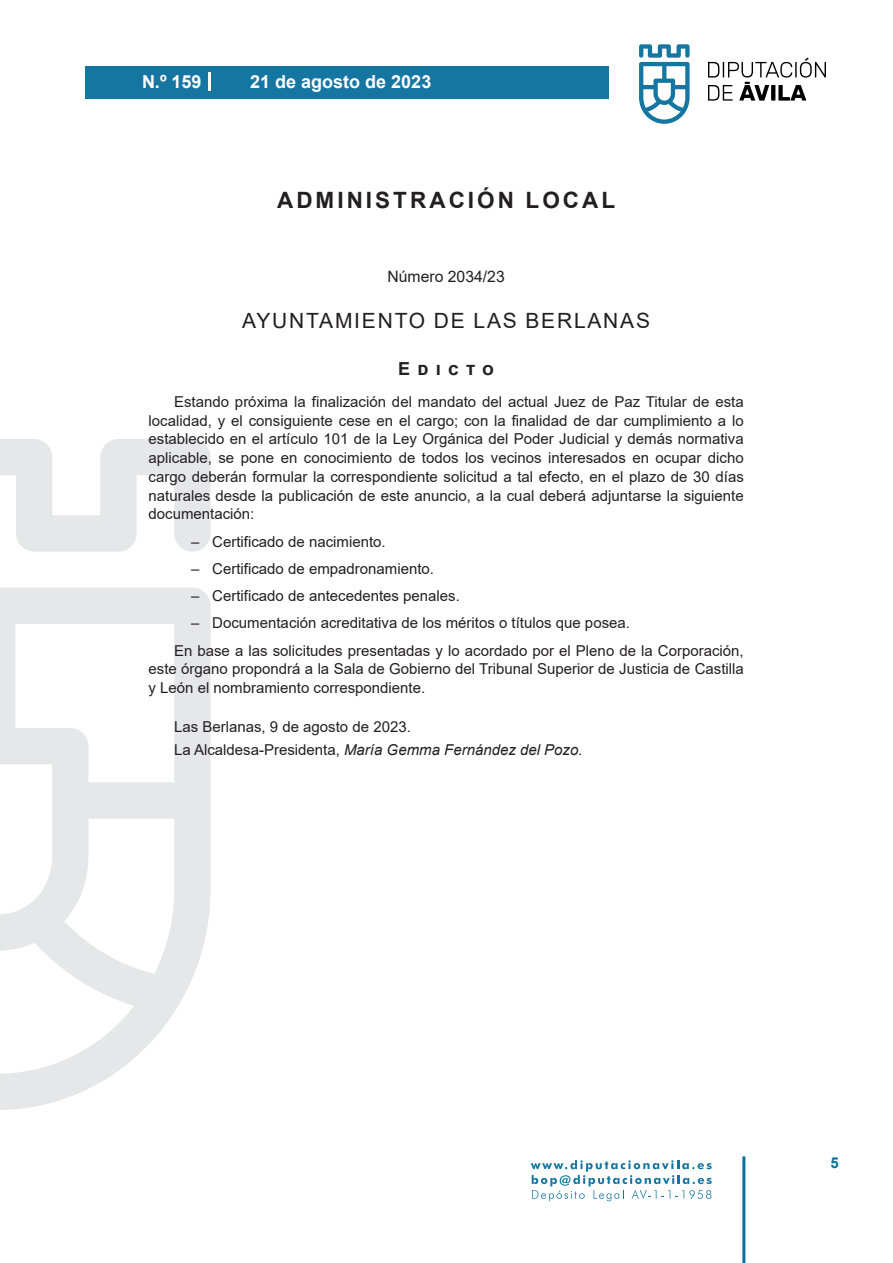
<style>
.page{position:relative;width:893px;height:1263px;background:#fff}
.page>*{position:absolute;margin:0;border:0;box-sizing:border-box;transform-origin:0 0}
.h1__secion{font:700 22.5px "Arial";letter-spacing:.135em;color:#231f20}
.h2__organismo{font:21px "Arial";letter-spacing:.085em;color:#231f20}
.t1{font:700 18px "Arial";color:#fff}
.anuncio{font:700 18px "Arial";letter-spacing:.4em;color:#231f20}
.numero{font:15.75px "Arial";color:#231f20}
.texto_normal{font:15px/18.8px "Arial";color:#231f20;text-align:justify}
.firma{font:italic 15px "Arial";color:#231f20}
.fecha{font:15px "Arial";color:#231f20}
.t2{font:700 15px "Arial";color:#04739f}
.s1{font-style:normal}
</style>
<div class="page">
<svg style="left:531px;top:1160px;width:181px;height:41px"></svg>
<div style="left:85px;top:66px;width:523px;height:33px;background:#1676a2"></div>
<svg style="left:639px;top:44px;width:51px;height:80px"></svg>
<svg style="left:708px;top:58px;width:118px;height:43px"></svg>
<hr style="left:742px;top:1156px;width:3px;height:107px;background:#04739f">
<svg style="left:208px;top:72px;width:2px;height:18px"></svg>
<svg style="left:0;top:439px;width:211px;height:671px"></svg>
<p class="t1" style="left:142px;top:69px;width:61px">N.º 159</p>
<p class="t1" style="left:250px;top:69px;width:183px">21 de agosto de 2023</p>
<p class="h1__secion" style="left:277px;top:184px;width:340px">ADMINISTRACIÓN LOCAL</p>
<p class="numero" style="left:387px;top:265px;width:119px">Número 2034/23</p>
<p class="h2__organismo" style="left:242px;top:306px;width:409px">AYUNTAMIENTO DE LAS BERLANAS</p>
<p class="anuncio" style="left:398px;top:356px;width:97px">Edicto</p>
<p class="texto_normal" style="left:148px;top:392px;width:597px;text-indent:26px">Estando próxima la finalización del mandato del actual Juez de Paz Titular de esta localidad, y el consiguiente cese en el cargo; con la finalidad de dar cumplimiento a lo establecido en el artículo 101 de la Ley Orgánica del Poder Judicial y demás normativa aplicable, se pone en conocimiento de todos los vecinos interesados en ocupar dicho cargo deberán formular la correspondiente solicitud a tal efecto, en el plazo de 30 días naturales desde la publicación de este anuncio, a la cual deberá adjuntarse la siguiente documentación:</p>
<p class="texto_normal" style="left:191px;top:532px;width:196px">– Certificado de nacimiento.</p>
<p class="texto_normal" style="left:191px;top:559px;width:245px">– Certificado de empadronamiento.</p>
<p class="texto_normal" style="left:191px;top:586px;width:270px">– Certificado de antecedentes penales.</p>
<p class="texto_normal" style="left:191px;top:614px;width:440px">– Documentación acreditativa de los méritos o títulos que posea.</p>
<p class="texto_normal" style="left:148px;top:641px;width:597px;text-indent:26px">En base a las solicitudes presentadas y lo acordado por el Pleno de la Corporación, este órgano propondrá a la Sala de Gobierno del Tribunal Superior de Justicia de Castilla y León el nombramiento correspondiente.</p>
<p class="fecha" style="left:174px;top:717px;width:238px">Las Berlanas, 9 de agosto de 2023.</p>
<p class="firma" style="left:174px;top:740px;width:410px"><span class="s1">La Alcaldesa-Presidenta,</span> María Gemma Fernández del Pozo.</p>
<p class="t2" style="left:831px;top:1152px;width:10px">5</p>
</div>
